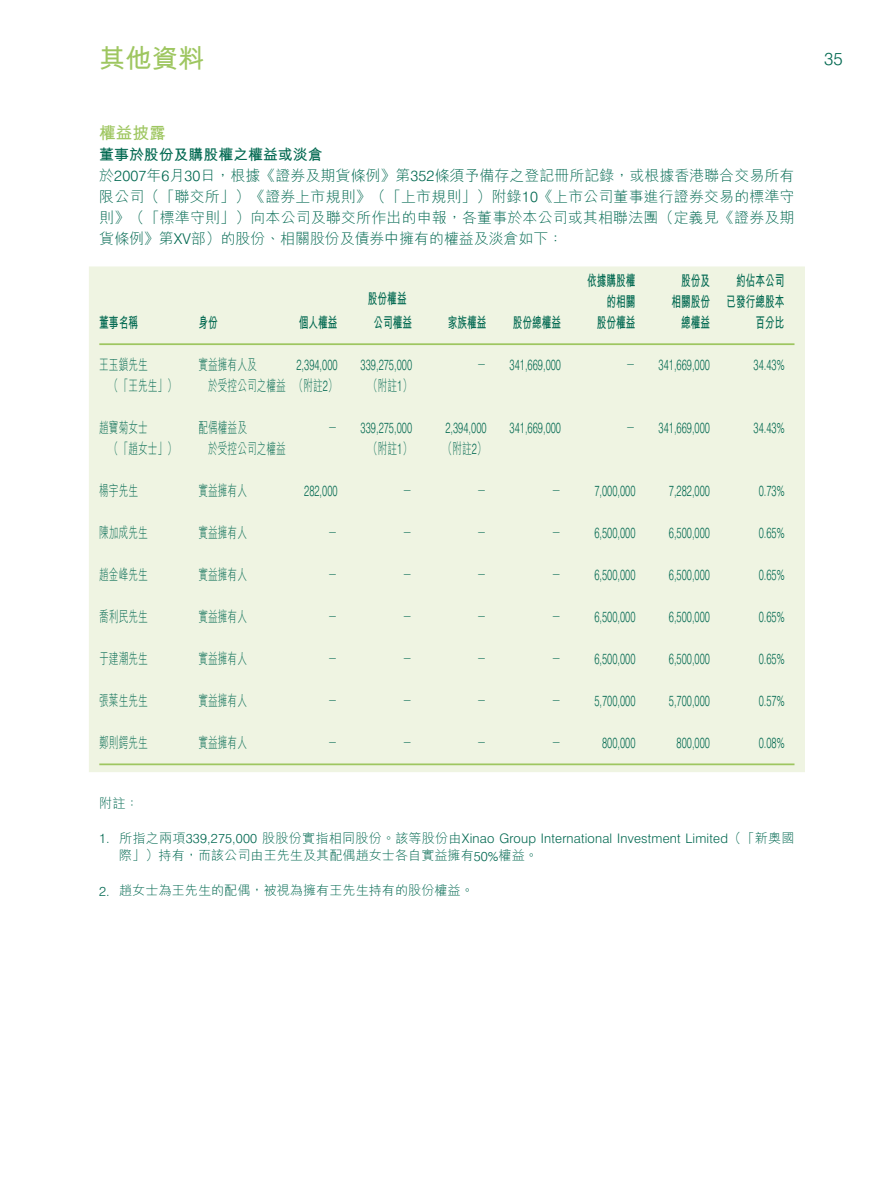
<style>
.page{position:relative;width:869px;height:1191px;background:#fff}
.page>*{position:absolute;margin:0;border:0;box-sizing:border-box;transform-origin:0 0}
.t1{font:26.25px "M Hei HK Bold B5 pc H";color:#9ec660}
.t2{font:300 17.5px "Swiss 721 BT";color:#006850}
.t3{font:16.62px "M Hei HK Bold B5 pc H";color:#9ec660}
.t4{font:300 14.88px "Swiss 721 BT";color:#006850;scale:.65 1}
.t5{font:14.88px/21px "M Hei HK Light B5 pc H";color:#006850;text-align:justify}
.t6{font:14.88px "M Hei HK Light B5 pc H";color:#006850;scale:.65 1}
.t7{font:14.88px "M Hei HK Bold B5 pc H";color:#006850;scale:.65 1}
.t8{font:14.88px "M Hei HK Bold B5 pc H";color:#006850}
.t9{font:300 13.12px "Swiss 721 BT";letter-spacing:.015em;color:#006850}
.t10{font:13.12px "M Hei HK Light B5 pc H";color:#006850}
.s1{font-family:"Swiss 721 BT";font-weight:300}
.s2{font-family:"M Hei HK Light B5 pc H";font-weight:400}
</style>
<div class="page">
<div style="left:89px;top:267px;width:715px;height:504px;background:#eff4e2"></div>
<hr style="left:99px;top:343px;width:695px;height:2px;background:#9ec660">
<hr style="left:99px;top:763px;width:695px;height:2px;background:#9ec660">
<h1 class="t1" style="left:99px;top:48px;width:106px">其他資料</h1>
<p class="t2" style="left:823px;top:51px;width:20px">35</p>
<p class="t3" style="left:99px;top:126px;width:68px">權益披露</p>
<p class="t8" style="left:99px;top:149px;width:225px">董事於股份及購股權之權益或淡倉</p>
<p class="t5" style="left:99px;top:167px;width:696px">於<span class="s1">2007</span>年<span class="s1">6</span>月<span class="s1">30</span>日，根據《證券及期貨條例》第<span class="s1">352</span>條須予備存之登記冊所記錄，或根據香港聯合交易所有限公司（「聯交所」）《證券上市規則》（「上市規則」）附錄<span class="s1">10</span>《上市公司董事進行證券交易的標準守則》（「標準守則」）向本公司及聯交所作出的申報，各董事於本公司或其相聯法團（定義見《證券及期貨條例》第<span class="s1">XV</span>部）的股份、相關股份及債券中擁有的權益及淡倉如下：</p>
<p class="t7" style="left:587px;top:275px;width:76px">依據購股權</p>
<p class="t7" style="left:680px;top:275px;width:46px">股份及</p>
<p class="t7" style="left:735px;top:275px;width:76px">約佔本公司</p>
<p class="t7" style="left:368px;top:292px;width:61px">股份權益</p>
<p class="t7" style="left:606px;top:296px;width:46px">的相關</p>
<p class="t7" style="left:671px;top:296px;width:175px">相關股份 已發行總股本</p>
<p class="t7" style="left:99px;top:317px;width:61px">董事名稱</p>
<p class="t7" style="left:198px;top:317px;width:31px">身份</p>
<p class="t7" style="left:299px;top:317px;width:61px">個人權益</p>
<p class="t7" style="left:373px;top:317px;width:61px">公司權益</p>
<p class="t7" style="left:447px;top:317px;width:61px">家族權益</p>
<p class="t7" style="left:512px;top:317px;width:76px">股份總權益</p>
<p class="t7" style="left:596px;top:317px;width:61px">股份權益</p>
<p class="t7" style="left:680px;top:317px;width:46px">總權益</p>
<p class="t7" style="left:755px;top:317px;width:46px">百分比</p>
<p class="t6" style="left:99px;top:359px;width:76px">王玉鎖先生</p>
<p class="t6" style="left:198px;top:359px;width:91px">實益擁有人及</p>
<p class="t4" style="left:296px;top:358px;width:65px">2,394,000</p>
<p class="t4" style="left:360px;top:358px;width:81px">339,275,000</p>
<p class="t6" style="left:476px;top:359px;width:16px">－</p>
<p class="t4" style="left:509px;top:358px;width:81px">341,669,000</p>
<p class="t6" style="left:625px;top:359px;width:16px">－</p>
<p class="t4" style="left:658px;top:358px;width:81px">341,669,000</p>
<p class="t4" style="left:753px;top:358px;width:49px">34.43%</p>
<p class="t6" style="left:109px;top:380px;width:106px">（「王先生」）</p>
<p class="t6" style="left:208px;top:380px;width:200px">於受控公司之權益 （附註<span class="s1">2</span>）</p>
<p class="t6" style="left:368px;top:380px;width:69px">（附註<span class="s1">1</span>）</p>
<p class="t6" style="left:99px;top:422px;width:76px">趙寶菊女士</p>
<p class="t6" style="left:198px;top:422px;width:76px">配偶權益及</p>
<p class="t6" style="left:328px;top:422px;width:16px">－</p>
<p class="t4" style="left:360px;top:421px;width:81px">339,275,000</p>
<p class="t4" style="left:445px;top:421px;width:65px">2,394,000</p>
<p class="t4" style="left:509px;top:421px;width:81px">341,669,000</p>
<p class="t6" style="left:625px;top:422px;width:16px">－</p>
<p class="t4" style="left:658px;top:421px;width:81px">341,669,000</p>
<p class="t4" style="left:753px;top:421px;width:49px">34.43%</p>
<p class="t6" style="left:109px;top:443px;width:106px">（「趙女士」）</p>
<p class="t6" style="left:208px;top:443px;width:120px">於受控公司之權益</p>
<p class="t6" style="left:368px;top:443px;width:69px">（附註<span class="s1">1</span>）</p>
<p class="t6" style="left:442px;top:443px;width:69px">（附註<span class="s1">2</span>）</p>
<p class="t6" style="left:99px;top:485px;width:61px">楊宇先生</p>
<p class="t6" style="left:198px;top:485px;width:76px">實益擁有人</p>
<p class="t4" style="left:304px;top:484px;width:53px">282,000</p>
<p class="t6" style="left:402px;top:485px;width:16px">－</p>
<p class="t6" style="left:476px;top:485px;width:16px">－</p>
<p class="t6" style="left:551px;top:485px;width:16px">－</p>
<p class="t4" style="left:594px;top:484px;width:65px">7,000,000</p>
<p class="t4" style="left:668px;top:484px;width:65px">7,282,000</p>
<p class="t4" style="left:758px;top:484px;width:41px">0.73%</p>
<p class="t6" style="left:99px;top:527px;width:76px">陳加成先生</p>
<p class="t6" style="left:198px;top:527px;width:76px">實益擁有人</p>
<p class="t6" style="left:328px;top:527px;width:16px">－</p>
<p class="t6" style="left:402px;top:527px;width:16px">－</p>
<p class="t6" style="left:476px;top:527px;width:16px">－</p>
<p class="t6" style="left:551px;top:527px;width:16px">－</p>
<p class="t4" style="left:594px;top:526px;width:65px">6,500,000</p>
<p class="t4" style="left:668px;top:526px;width:65px">6,500,000</p>
<p class="t4" style="left:758px;top:526px;width:41px">0.65%</p>
<p class="t6" style="left:99px;top:569px;width:76px">趙金峰先生</p>
<p class="t6" style="left:198px;top:569px;width:76px">實益擁有人</p>
<p class="t6" style="left:328px;top:569px;width:16px">－</p>
<p class="t6" style="left:402px;top:569px;width:16px">－</p>
<p class="t6" style="left:476px;top:569px;width:16px">－</p>
<p class="t6" style="left:551px;top:569px;width:16px">－</p>
<p class="t4" style="left:594px;top:568px;width:65px">6,500,000</p>
<p class="t4" style="left:668px;top:568px;width:65px">6,500,000</p>
<p class="t4" style="left:758px;top:568px;width:41px">0.65%</p>
<p class="t6" style="left:99px;top:611px;width:76px">喬利民先生</p>
<p class="t6" style="left:198px;top:611px;width:76px">實益擁有人</p>
<p class="t6" style="left:328px;top:611px;width:16px">－</p>
<p class="t6" style="left:402px;top:611px;width:16px">－</p>
<p class="t6" style="left:476px;top:611px;width:16px">－</p>
<p class="t6" style="left:551px;top:611px;width:16px">－</p>
<p class="t4" style="left:594px;top:610px;width:65px">6,500,000</p>
<p class="t4" style="left:668px;top:610px;width:65px">6,500,000</p>
<p class="t4" style="left:758px;top:610px;width:41px">0.65%</p>
<p class="t6" style="left:99px;top:653px;width:76px">于建潮先生</p>
<p class="t6" style="left:198px;top:653px;width:76px">實益擁有人</p>
<p class="t6" style="left:328px;top:653px;width:16px">－</p>
<p class="t6" style="left:402px;top:653px;width:16px">－</p>
<p class="t6" style="left:476px;top:653px;width:16px">－</p>
<p class="t6" style="left:551px;top:653px;width:16px">－</p>
<p class="t4" style="left:594px;top:652px;width:65px">6,500,000</p>
<p class="t4" style="left:668px;top:652px;width:65px">6,500,000</p>
<p class="t4" style="left:758px;top:652px;width:41px">0.65%</p>
<p class="t6" style="left:99px;top:695px;width:76px">張葉生先生</p>
<p class="t6" style="left:198px;top:695px;width:76px">實益擁有人</p>
<p class="t6" style="left:328px;top:695px;width:16px">－</p>
<p class="t6" style="left:402px;top:695px;width:16px">－</p>
<p class="t6" style="left:476px;top:695px;width:16px">－</p>
<p class="t6" style="left:551px;top:695px;width:16px">－</p>
<p class="t4" style="left:594px;top:694px;width:65px">5,700,000</p>
<p class="t4" style="left:668px;top:694px;width:65px">5,700,000</p>
<p class="t4" style="left:758px;top:694px;width:41px">0.57%</p>
<p class="t6" style="left:99px;top:737px;width:76px">鄭則鍔先生</p>
<p class="t6" style="left:198px;top:737px;width:76px">實益擁有人</p>
<p class="t6" style="left:328px;top:737px;width:16px">－</p>
<p class="t6" style="left:402px;top:737px;width:16px">－</p>
<p class="t6" style="left:476px;top:737px;width:16px">－</p>
<p class="t6" style="left:551px;top:737px;width:16px">－</p>
<p class="t4" style="left:602px;top:736px;width:53px">800,000</p>
<p class="t4" style="left:676px;top:736px;width:53px">800,000</p>
<p class="t4" style="left:758px;top:736px;width:41px">0.08%</p>
<p class="t10" style="left:99px;top:798px;width:41px">附註：</p>
<p class="t9" style="left:99px;top:832px;width:696px">1. <span class="s2">所指之兩項</span>339,275,000 <span class="s2">股股份實指相同股份。該等股份由</span>Xinao Group International Investment Limited<span class="s2">（「新奧國</span></p>
<p class="t10" style="left:119px;top:850px;width:420px">際」）持有，而該公司由王先生及其配偶趙女士各自實益擁有<span class="s1">50%</span>權益。</p>
<p class="t10" style="left:99px;top:885px;width:376px"><span class="s1">2.</span> 趙女士為王先生的配偶，被視為擁有王先生持有的股份權益。</p>
</div>
